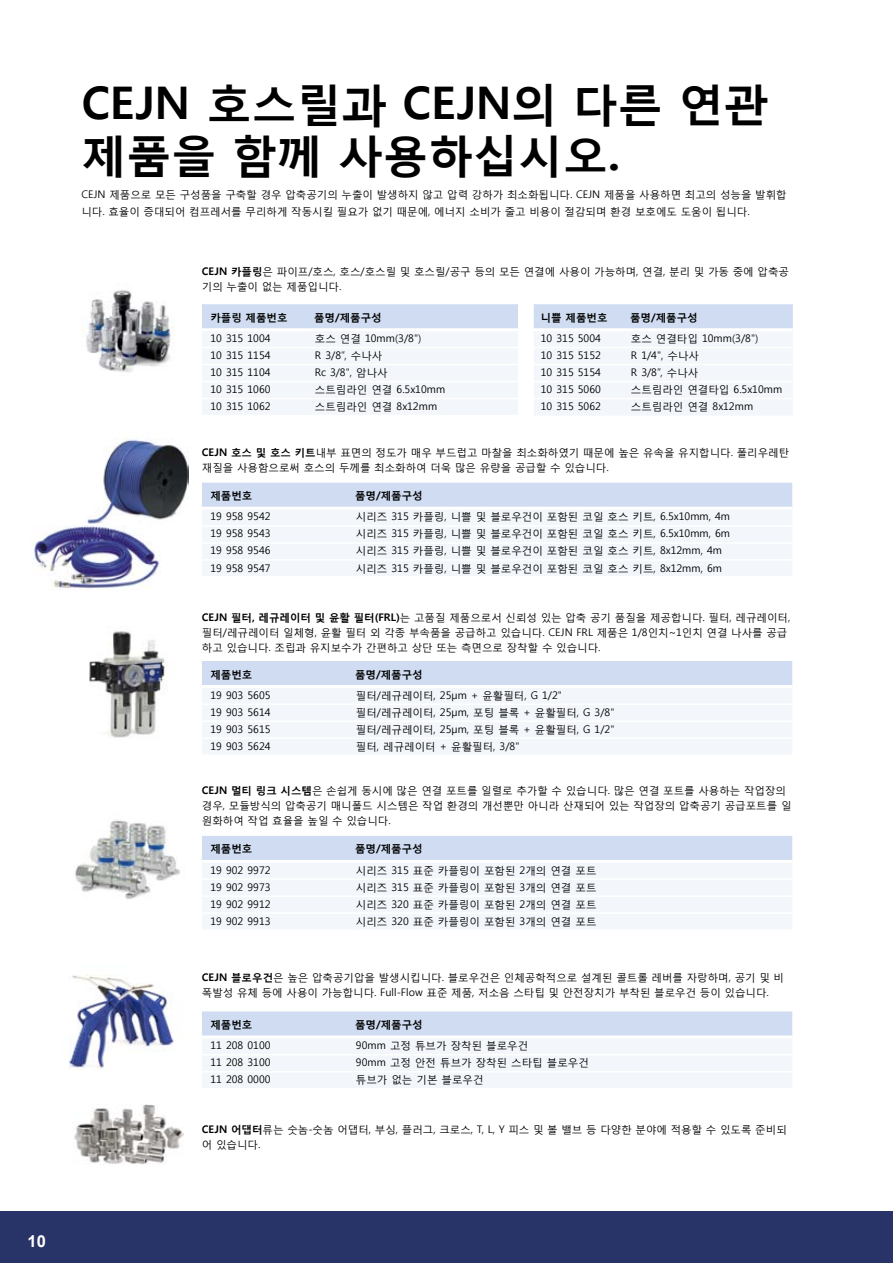
<style>
.page{position:relative;width:893px;height:1263px;background:#fff}
.page>*{position:absolute;margin:0;border:0;box-sizing:border-box;transform-origin:0 0}
.t1{font:700 45px/51px "Malgun Gothic";color:#000}
.t2{font:700 16.5px "Arial";color:#fff}
.t3{font:10.5px/15px "Malgun Gothic";color:#000}
.t4{font:700 10.5px "Malgun Gothic";color:#000}
.s1{font-weight:700}
</style>
<div class="page">
<div style="left:0;top:1212px;width:893px;height:51px;background:#283367"></div>
<svg style="left:202px;top:304px;width:316px;height:110px"></svg>
<svg style="left:533px;top:304px;width:260px;height:111px"></svg>
<svg style="left:202px;top:483px;width:590px;height:93px"></svg>
<hr style="left:202px;top:507px;width:151px;height:3px;background:#fff">
<hr style="left:353px;top:507px;width:439px;height:3px;background:#fff">
<hr style="left:202px;top:525px;width:151px;height:2px;background:#fff">
<hr style="left:353px;top:525px;width:439px;height:2px;background:#fff">
<hr style="left:202px;top:542px;width:151px;height:2px;background:#fff">
<hr style="left:353px;top:542px;width:439px;height:2px;background:#fff">
<hr style="left:202px;top:559px;width:151px;height:2px;background:#fff">
<hr style="left:353px;top:559px;width:439px;height:2px;background:#fff">
<svg style="left:202px;top:661px;width:590px;height:93px"></svg>
<hr style="left:202px;top:685px;width:151px;height:3px;background:#fff">
<hr style="left:353px;top:685px;width:439px;height:3px;background:#fff">
<hr style="left:202px;top:703px;width:151px;height:2px;background:#fff">
<hr style="left:353px;top:703px;width:439px;height:2px;background:#fff">
<hr style="left:202px;top:720px;width:151px;height:2px;background:#fff">
<hr style="left:353px;top:720px;width:439px;height:2px;background:#fff">
<hr style="left:202px;top:737px;width:151px;height:2px;background:#fff">
<hr style="left:353px;top:737px;width:439px;height:2px;background:#fff">
<svg style="left:202px;top:836px;width:590px;height:93px"></svg>
<hr style="left:202px;top:860px;width:151px;height:3px;background:#fff">
<hr style="left:353px;top:860px;width:439px;height:3px;background:#fff">
<hr style="left:202px;top:878px;width:151px;height:2px;background:#fff">
<hr style="left:353px;top:878px;width:439px;height:2px;background:#fff">
<hr style="left:202px;top:895px;width:151px;height:2px;background:#fff">
<hr style="left:353px;top:895px;width:439px;height:2px;background:#fff">
<hr style="left:202px;top:912px;width:151px;height:2px;background:#fff">
<hr style="left:353px;top:912px;width:439px;height:2px;background:#fff">
<svg style="left:202px;top:1011px;width:590px;height:77px"></svg>
<hr style="left:202px;top:1035px;width:151px;height:3px;background:#fff">
<hr style="left:353px;top:1035px;width:439px;height:3px;background:#fff">
<hr style="left:202px;top:1054px;width:151px;height:1px;background:#fff">
<hr style="left:353px;top:1054px;width:439px;height:1px;background:#fff">
<hr style="left:202px;top:1071px;width:151px;height:1px;background:#fff">
<hr style="left:353px;top:1071px;width:439px;height:1px;background:#fff">
<img style="left:81px;top:290px;width:94px;height:82px">
<img style="left:87px;top:438px;width:101px;height:86px">
<img style="left:89px;top:631px;width:78px;height:107px">
<img style="left:75px;top:820px;width:106px;height:79px">
<img style="left:69px;top:975px;width:105px;height:95px">
<img style="left:72px;top:1104px;width:112px;height:61px">
<img style="left:33px;top:526px;width:128px;height:65px">
<h2 class="t2" style="left:28px;top:1230px;width:20px">10</h2>
<h1 class="t1" style="left:81px;top:77px;width:689px">CEJN 호스릴과 CEJN의 다른 연관 제품을 함께 사용하십시오.</h1>
<p class="t3" style="left:81px;top:186px;width:707px;line-height:16.5px">CEJN 제품으로 모든 구성품을 구축할 경우 압축공기의 누출이 발생하지 않고 압력 강하가 최소화됩니다. CEJN 제품을 사용하면 최고의 성능을 발휘합 니다. 효율이 증대되어 컴프레서를 무리하게 작동시킬 필요가 없기 때문에, 에너지 소비가 줄고 비용이 절감되며 환경 보호에도 도움이 됩니다.</p>
<p class="t3" style="left:202px;top:264px;width:589px"><span class="s1">CEJN 카플링</span>은 파이프/호스, 호스/호스릴 및 호스릴/공구 등의 모든 연결에 사용이 가능하며, 연결, 분리 및 가동 중에 압축공 기의 누출이 없는 제품입니다.</p>
<p class="t4" style="left:210px;top:311px;width:79px">카플링 제품번호</p>
<p class="t4" style="left:314px;top:311px;width:69px">품명/제품구성</p>
<p class="t3" style="left:210px;top:331px;width:62px">10 315 1004</p>
<p class="t3" style="left:315px;top:331px;width:108px">호스 연결 10mm(3/8")</p>
<p class="t3" style="left:210px;top:348px;width:62px">10 315 1154</p>
<p class="t3" style="left:315px;top:348px;width:69px">R 3/8”, 수나사</p>
<p class="t3" style="left:210px;top:365px;width:62px">10 315 1104</p>
<p class="t3" style="left:315px;top:365px;width:74px">Rc 3/8", 암나사</p>
<p class="t3" style="left:210px;top:382px;width:62px">10 315 1060</p>
<p class="t3" style="left:315px;top:382px;width:132px">스트림라인 연결 6.5x10mm</p>
<p class="t3" style="left:210px;top:399px;width:62px">10 315 1062</p>
<p class="t3" style="left:315px;top:399px;width:124px">스트림라인 연결 8x12mm</p>
<p class="t4" style="left:541px;top:311px;width:68px">니쁠 제품번호</p>
<p class="t4" style="left:630px;top:311px;width:69px">품명/제품구성</p>
<p class="t3" style="left:541px;top:331px;width:62px">10 315 5004</p>
<p class="t3" style="left:631px;top:331px;width:129px">호스 연결타입 10mm(3/8")</p>
<p class="t3" style="left:541px;top:348px;width:62px">10 315 5152</p>
<p class="t3" style="left:631px;top:348px;width:70px">R 1/4", 수나사</p>
<p class="t3" style="left:541px;top:365px;width:62px">10 315 5154</p>
<p class="t3" style="left:631px;top:365px;width:69px">R 3/8”, 수나사</p>
<p class="t3" style="left:541px;top:382px;width:62px">10 315 5060</p>
<p class="t3" style="left:631px;top:382px;width:153px">스트림라인 연결타입 6.5x10mm</p>
<p class="t3" style="left:541px;top:399px;width:62px">10 315 5062</p>
<p class="t3" style="left:631px;top:399px;width:124px">스트림라인 연결 8x12mm</p>
<p class="t3" style="left:202px;top:445px;width:589px"><span class="s1">CEJN 호스 및 호스 키트</span>내부 표면의 정도가 매우 부드럽고 마찰을 최소화하였기 때문에 높은 유속을 유지합니다. 폴리우레탄 재질을 사용함으로써 호스의 두께를 최소화하여 더욱 많은 유량을 공급할 수 있습니다.</p>
<p class="t4" style="left:210px;top:489px;width:43px">제품번호</p>
<p class="t4" style="left:355px;top:489px;width:69px">품명/제품구성</p>
<p class="t3" style="left:210px;top:509px;width:62px">19 958 9542</p>
<p class="t3" style="left:356px;top:509px;width:376px">시리즈 315 카플링, 니쁠 및 블로우건이 포함된 코일 호스 키트, 6.5x10mm, 4m</p>
<p class="t3" style="left:210px;top:526px;width:62px">19 958 9543</p>
<p class="t3" style="left:356px;top:526px;width:376px">시리즈 315 카플링, 니쁠 및 블로우건이 포함된 코일 호스 키트, 6.5x10mm, 6m</p>
<p class="t3" style="left:210px;top:543px;width:62px">19 958 9546</p>
<p class="t3" style="left:356px;top:543px;width:368px">시리즈 315 카플링, 니쁠 및 블로우건이 포함된 코일 호스 키트, 8x12mm, 4m</p>
<p class="t3" style="left:210px;top:560px;width:62px">19 958 9547</p>
<p class="t3" style="left:356px;top:560px;width:368px">시리즈 315 카플링, 니쁠 및 블로우건이 포함된 코일 호스 키트, 8x12mm, 6m</p>
<p class="t3" style="left:202px;top:610px;width:590px"><span class="s1">CEJN 필터, 레규레이터 및 윤활 필터(FRL)</span>는 고품질 제품으로서 신뢰성 있는 압축 공기 품질을 제공합니다. 필터, 레규레이터, 필터/레규레이터 일체형, 윤활 필터 외 각종 부속품을 공급하고 있습니다. CEJN FRL 제품은 1/8인치~1인치 연결 나사를 공급 하고 있습니다. 조립과 유지보수가 간편하고 상단 또는 측면으로 장착할 수 있습니다.</p>
<p class="t4" style="left:210px;top:667px;width:43px">제품번호</p>
<p class="t4" style="left:355px;top:667px;width:69px">품명/제품구성</p>
<p class="t3" style="left:210px;top:688px;width:62px">19 903 5605</p>
<p class="t3" style="left:356px;top:688px;width:208px">필터/레규레이터, 25μm + 윤활필터, G 1/2"</p>
<p class="t3" style="left:210px;top:705px;width:62px">19 903 5614</p>
<p class="t3" style="left:356px;top:705px;width:260px">필터/레규레이터, 25μm, 포팅 블록 + 윤활필터, G 3/8"</p>
<p class="t3" style="left:210px;top:722px;width:62px">19 903 5615</p>
<p class="t3" style="left:356px;top:722px;width:260px">필터/레규레이터, 25μm, 포팅 블록 + 윤활필터, G 1/2"</p>
<p class="t3" style="left:210px;top:739px;width:62px">19 903 5624</p>
<p class="t3" style="left:356px;top:739px;width:165px">필터, 레규레이터 + 윤활필터, 3/8"</p>
<p class="t3" style="left:202px;top:783px;width:591px"><span class="s1">CEJN 멀티 링크 시스템</span>은 손쉽게 동시에 많은 연결 포트를 일렬로 추가할 수 있습니다. 많은 연결 포트를 사용하는 작업장의 경우, 모듈방식의 압축공기 매니폴드 시스템은 작업 환경의 개선뿐만 아니라 산재되어 있는 작업장의 압축공기 공급포트를 일 원화하여 작업 효율을 높일 수 있습니다.</p>
<p class="t4" style="left:210px;top:842px;width:43px">제품번호</p>
<p class="t4" style="left:355px;top:842px;width:69px">품명/제품구성</p>
<p class="t3" style="left:210px;top:862px;width:62px">19 902 9972</p>
<p class="t3" style="left:356px;top:862px;width:242px">시리즈 315 표준 카플링이 포함된 2개의 연결 포트</p>
<p class="t3" style="left:210px;top:879px;width:62px">19 902 9973</p>
<p class="t3" style="left:356px;top:879px;width:242px">시리즈 315 표준 카플링이 포함된 3개의 연결 포트</p>
<p class="t3" style="left:210px;top:896px;width:62px">19 902 9912</p>
<p class="t3" style="left:356px;top:896px;width:242px">시리즈 320 표준 카플링이 포함된 2개의 연결 포트</p>
<p class="t3" style="left:210px;top:914px;width:62px">19 902 9913</p>
<p class="t3" style="left:356px;top:914px;width:242px">시리즈 320 표준 카플링이 포함된 3개의 연결 포트</p>
<p class="t3" style="left:202px;top:970px;width:584px"><span class="s1">CEJN 블로우건</span>은 높은 압축공기압을 발생시킵니다. 블로우건은 인체공학적으로 설계된 콜트롤 레버를 자랑하며, 공기 및 비 폭발성 유체 등에 사용이 가능합니다. Full-Flow 표준 제품, 저소음 스타팁 및 안전장치가 부착된 블로우건 등이 있습니다.</p>
<p class="t4" style="left:210px;top:1018px;width:43px">제품번호</p>
<p class="t4" style="left:355px;top:1018px;width:69px">품명/제품구성</p>
<p class="t3" style="left:210px;top:1038px;width:62px">11 208 0100</p>
<p class="t3" style="left:356px;top:1038px;width:174px">90mm 고정 튜브가 장착된 블로우건</p>
<p class="t3" style="left:210px;top:1055px;width:62px">11 208 3100</p>
<p class="t3" style="left:356px;top:1055px;width:234px">90mm 고정 안전 튜브가 장착된 스타팁 블로우건</p>
<p class="t3" style="left:210px;top:1072px;width:62px">11 208 0000</p>
<p class="t3" style="left:356px;top:1072px;width:129px">튜브가 없는 기본 블로우건</p>
<p class="t3" style="left:202px;top:1121px;width:586px"><span class="s1">CEJN 어댑터</span>류는 숫놈-숫놈 어댑터, 부싱, 플러그, 크로스, T, L, Y 피스 및 볼 밸브 등 다양한 분야에 적용할 수 있도록 준비되 어 있습니다.</p>
</div>
